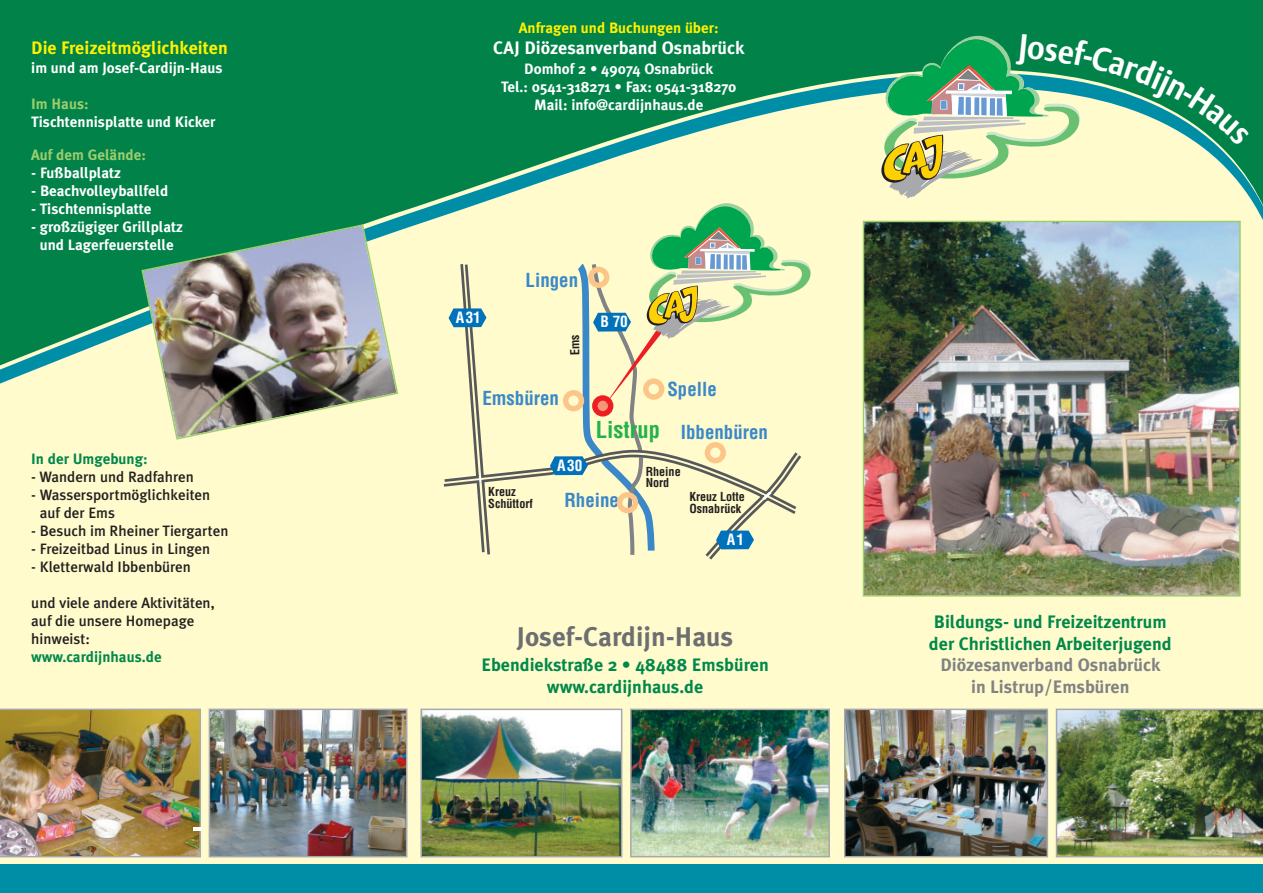
<style>
.page{position:relative;width:1263px;height:893px;background:#fff}
.page>*{position:absolute;margin:0;border:0;box-sizing:border-box;transform-origin:0 0}
.t1{font:700 27px "Meta Plus";color:#6d6e71}
.t2{font:700 condensed 22.8px "Helvetica";color:#23b24b}
.t3{font:700 condensed 18.9px "Helvetica";color:#3b88c8}
.t4{font:700 18px/21.6px "Meta Plus";color:#00884b}
.t5{font:700 18px/21.6px "Meta Plus";color:#808285;text-align:center}
.t6{font:700 18px "Meta Plus";color:#fff}
.t7{font:700 18px "Meta Plus";color:#fff101}
.t8{font:700 condensed 15.15px "Helvetica";color:#fff}
.t9{font:700 15px/18px "Meta Plus";color:#fff;text-align:center}
.t10{font:500 15px/18px "Meta Plus";color:#231f20}
.t11{font:700 15px "Meta Plus";color:#00884b}
.t12{font:700 15px "Meta Plus";color:#fff101}
.t13{font:700 15px "Meta Plus";color:#9cce6d}
.t14{font:700 condensed 12.15px/11.4px "Helvetica";color:#231f20}
</style>
<div class="page">
<div style="left:0;top:397px;width:1263px;height:467px;background:#fffbcc"></div>
<svg style="left:0;top:0;width:1263px;height:376px;background:#3fa06c"></svg>
<div style="left:0;top:864px;width:1263px;height:29px;background:#008da6"></div>
<img style="left:847px;top:712px;width:198px;height:142px">
<div style="left:844px;top:709px;width:204px;height:148px;border:2px solid #a8a9ad"></div>
<img style="left:1056px;top:709px;width:207px;height:148px">
<img style="left:212px;top:712px;width:192px;height:142px">
<div style="left:209px;top:709px;width:198px;height:148px;border:2px solid #a8a9ad"></div>
<img style="left:866px;top:224px;width:372px;height:370px">
<div style="left:863px;top:221px;width:378px;height:376px;border:2px solid #9cce6d"></div>
<img style="left:141px;top:223px;width:258px;height:218px">
<img style="left:0;top:709px;width:202px;height:148px">
<svg style="left:441px;top:261px;width:360px;height:299px;background:#f4f0c4"></svg>
<svg style="left:448px;top:308px;width:38px;height:19px"></svg>
<svg style="left:479px;top:475px;width:3px;height:8px"></svg>
<img style="left:423px;top:712px;width:196px;height:142px">
<div style="left:420px;top:709px;width:202px;height:148px;border:2px solid #a8a9ad"></div>
<img style="left:633px;top:712px;width:194px;height:142px">
<div style="left:630px;top:709px;width:200px;height:148px;border:2px solid #a8a9ad"></div>
<svg style="left:868px;top:33px;width:382px;height:166px;background:#7fbd8d"></svg>
<svg style="left:550px;top:203px;width:261px;height:356px;background:#e2e7be"></svg>
<p class="t7" style="left:31px;top:41px;width:198px">Die Freizeitmöglichkeiten</p>
<p class="t9" style="left:31px;top:60px;width:193px">im und am Josef-Cardijn-Haus</p>
<p class="t13" style="left:31px;top:98px;width:59px">Im Haus:</p>
<p class="t9" style="left:31px;top:114px;width:186px">Tischtennisplatte und Kicker</p>
<p class="t13" style="left:31px;top:149px;width:116px">Auf dem Gelände:</p>
<p class="t9" style="left:31px;top:165px;width:91px">- Fußballplatz</p>
<p class="t9" style="left:31px;top:183px;width:139px">- Beachvolleyballfeld</p>
<p class="t9" style="left:31px;top:201px;width:122px">- Tischtennisplatte</p>
<p class="t9" style="left:31px;top:219px;width:153px">- großzügiger Grillplatz und Lagerfeuerstelle</p>
<p class="t11" style="left:31px;top:453px;width:118px">In der Umgebung:</p>
<p class="t10" style="left:31px;top:469px;width:164px">- Wandern und Radfahren</p>
<p class="t10" style="left:40px;top:487px;width:172px;text-indent:-8px">- Wassersportmöglichkeiten auf der Ems</p>
<p class="t10" style="left:31px;top:523px;width:199px">- Besuch im Rheiner Tiergarten</p>
<p class="t10" style="left:31px;top:541px;width:180px">- Freizeitbad Linus in Lingen</p>
<p class="t10" style="left:31px;top:559px;width:161px">- Kletterwald Ibbenbüren</p>
<p class="t10" style="left:31px;top:595px;width:185px">und viele andere Aktivitäten, auf die unsere Homepage hinweist:</p>
<p class="t11" style="left:31px;top:651px;width:132px">www.cardijnhaus.de</p>
<p class="t12" style="left:519px;top:22px;width:201px">Anfragen und Buchungen über:</p>
<p class="t6" style="left:493px;top:40px;width:253px">CAJ Diözesanverband Osnabrück</p>
<p class="t9" style="left:501px;top:61px;width:237px">Domhof 2 • 49074 Osnabrück<br>Tel.: 0541-318271 • Fax: 0541-318270<br>Mail: info@cardijnhaus.de</p>
<p class="t8" style="left:456px;top:311px;width:27px">A 31</p>
<p class="t3" style="left:526px;top:273px;width:54px">Lingen</p>
<p class="t8" style="left:600px;top:316px;width:29px">B 70</p>
<p class="t3" style="left:482px;top:390px;width:78px">Emsbüren</p>
<h2 class="t2" style="left:596px;top:421px;width:66px">Listrup</h2>
<p class="t3" style="left:667px;top:381px;width:51px">Spelle</p>
<p class="t3" style="left:681px;top:425px;width:89px">Ibbenbüren</p>
<p class="t8" style="left:557px;top:459px;width:27px">A 30</p>
<p class="t14" style="left:646px;top:467px;width:37px">Rheine<br>Nord</p>
<p class="t14" style="left:488px;top:487px;width:46px">Kreuz<br>Schüttorf</p>
<p class="t14" style="left:689px;top:492px;width:57px">Kreuz Lotte<br>Osnabrück</p>
<p class="t3" style="left:564px;top:493px;width:56px">Rheine</p>
<p class="t8" style="left:727px;top:534px;width:19px">A 1</p>
<h1 class="t1" style="left:517px;top:626px;width:218px">Josef-Cardijn-Haus</h1>
<p class="t4" style="left:481px;top:655px;width:289px;text-align:center">Ebendiekstraße 2 • 48488 Emsbüren www.cardijnhaus.de</p>
<p class="t4" style="left:929px;top:612px;width:244px">Bildungs- und Freizeitzentrum der Christlichen Arbeiterjugend</p>
<p class="t5" style="left:940px;top:655px;width:221px">Diözesanverband Osnabrück in Listrup/Emsbüren</p>
</div>
